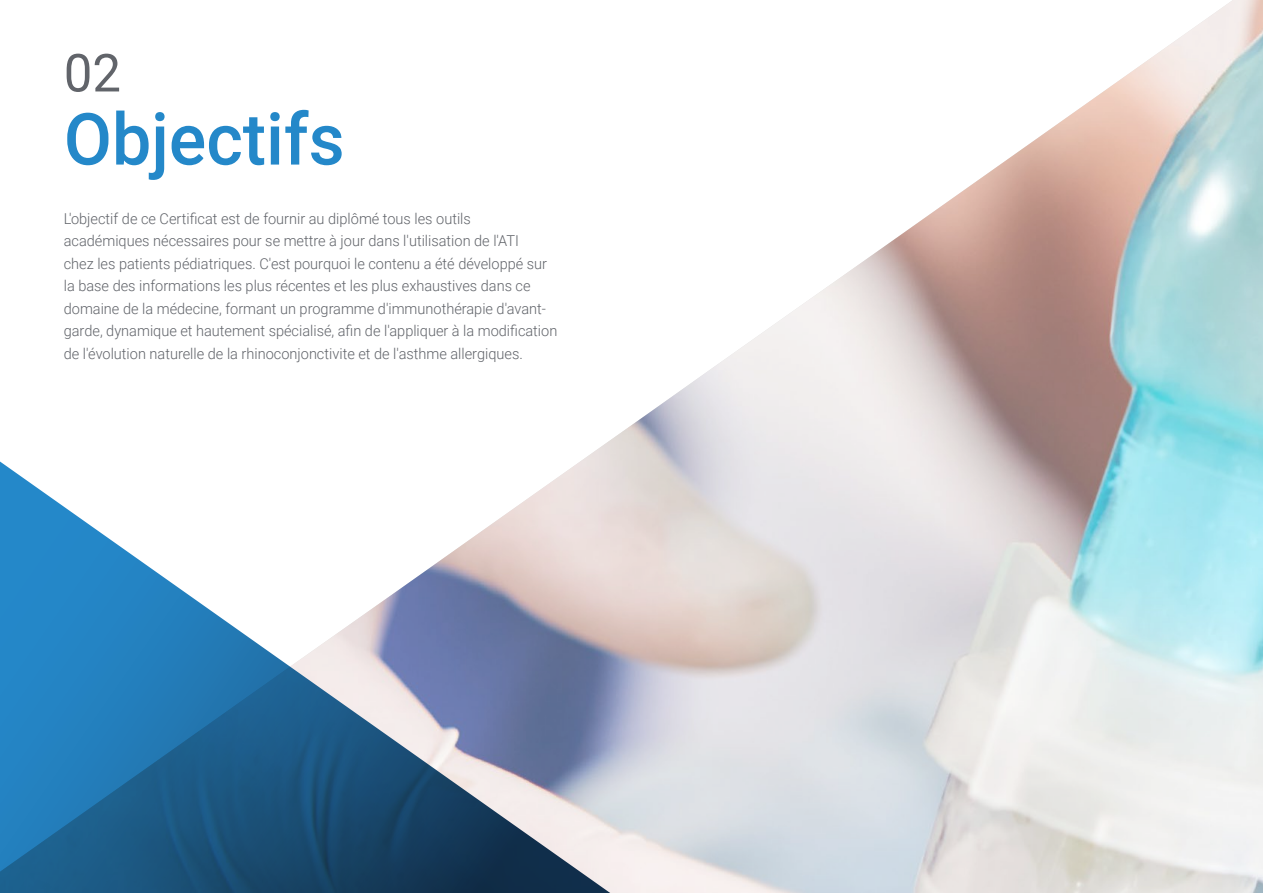
<style>
.page{position:relative;width:1263px;height:893px;background:#fff}
.page>*{position:absolute;margin:0;border:0;box-sizing:border-box;transform-origin:0 0}
.t1{font:500 72px "Roboto";color:#2488c9}
.t2{font:52.5px "Roboto";color:#61646a}
.t3{font:300 15px/22.5px "Roboto";color:#61646a}
</style>
<div class="page">
<img style="left:602px;top:0;width:661px;height:893px">
<svg style="left:0;top:446px;width:640px;height:447px"></svg>
<h2 class="t2" style="left:64px;top:36px;width:59px">02</h2>
<h1 class="t1" style="left:64px;top:89px;width:282px">Objectifs</h1>
<p class="t3" style="left:64px;top:207px;width:495px">L'objectif de ce Certificat est de fournir au diplômé tous les outils académiques nécessaires pour se mettre à jour dans l'utilisation de l'ATI<br>chez les patients pédiatriques. C'est pourquoi le contenu a été développé sur la base des informations les plus récentes et les plus exhaustives dans ce domaine de la médecine, formant un programme d'immunothérapie d'avant&shy;garde, dynamique et hautement spécialisé, afin de l'appliquer à la modification de l'évolution naturelle de la rhinoconjonctivite et de l'asthme allergiques.</p>
</div>
